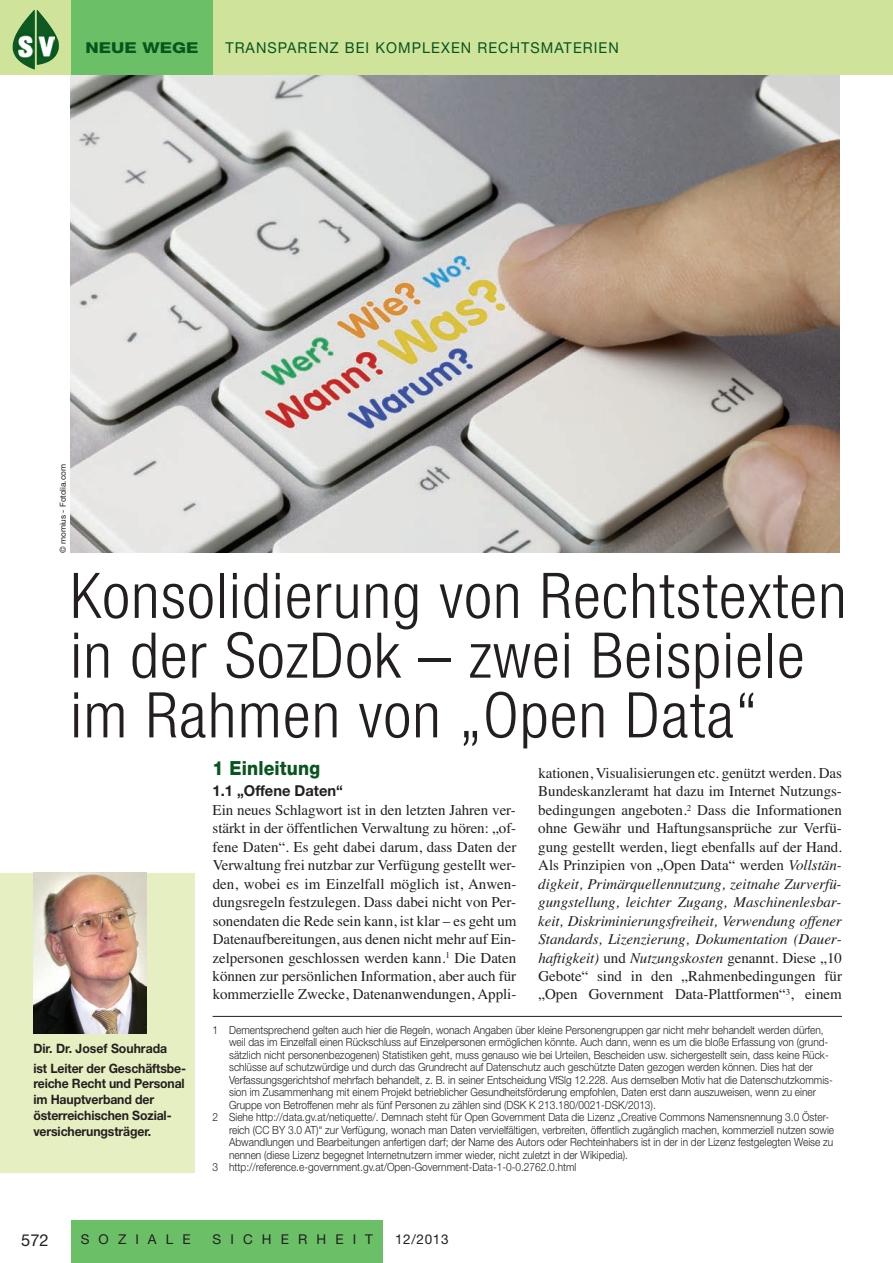
<style>
.page{position:relative;width:893px;height:1263px;background:#fff}
.page>*{position:absolute;margin:0;border:0;box-sizing:border-box;transform-origin:0 0}
.t1{font:300 condensed 63px/59.7px "Helvetica Neue LT Std";letter-spacing:.02em;color:#231f20}
.t2{font:800 19.5px "Helvetica Neue";letter-spacing:.01em;color:#08551e;scale:.9 1}
.t3{font:16.5px "Helvetica Neue";color:#231f20}
.t4{font:15px/18.5px "Times";letter-spacing:-.005em;color:#231f20;text-align:justify}
.t5{font:15px "Helvetica Neue";letter-spacing:.075em;color:#08551e;scale:.96 1}
.t6{font:700 15px "Helvetica Neue";color:#231f20}
.t7{font:800 15px "Helvetica Neue";color:#08551e;scale:1.2 1}
.t8{font:13.5px "Helvetica Neue";letter-spacing:.675em;color:#231f20}
.t9{font:700 12.9px/15.8px "Helvetica Neue";letter-spacing:-.01em;color:#231f20;scale:.95 1}
.t10{font:300 11.25px "Helvetica Neue";color:#231f20;scale:.9 1}
.t11{font:8.25px "Helvetica Neue";letter-spacing:-.005em;color:#231f20}
.s1{font-style:italic}
</style>
<div class="page">
<img style="left:70px;top:74px;width:770px;height:478px">
<div style="left:0;top:0;width:893px;height:74px;background:#d0e39a"></div>
<div style="left:71px;top:0;width:142px;height:74px;background:#6bc067"></div>
<div style="left:71px;top:1220px;width:312px;height:43px;background:#6bc067"></div>
<img style="left:37px;top:10px;width:22px;height:55px">
<img style="left:13px;top:10px;width:22px;height:60px">
<img style="left:17px;top:35px;width:17px;height:22px">
<img style="left:39px;top:36px;width:15px;height:20px">
<hr style="left:213px;top:1016px;width:629px;height:1px;background:#231f20">
<div style="left:0;top:873px;width:195px;height:299px;background:#e6efc1"></div>
<img style="left:33px;top:873px;width:113px;height:161px">
<h3 class="t7" style="left:86px;top:43px;width:96px">NEUE WEGE</h3>
<h3 class="t5" style="left:225px;top:43px;width:411px">TRANSPARENZ BEI KOMPLEXEN RECHTSMATERIEN</h3>
<p class="t11" style="left:60px;top:553px;width:90px;rotate:-90deg">© momius - Fotolia.com</p>
<h1 class="t1" style="left:70px;top:571px;width:778px">Konsolidierung von Rechtstexten in der SozDok – zwei Beispiele im Rahmen von „Open Data“</h1>
<p class="t9" style="left:33px;top:1038px;width:162px;line-height:20px">Dir. Dr. Josef Souhrada<br>ist Leiter der Geschäftsbe-</p>
<p class="t9" style="left:33px;top:1076px;width:161px">reiche Recht und Personal im Hauptverband der österreichischen Sozial&shy;versicherungsträger.</p>
<h2 class="t2" style="left:213px;top:761px;width:121px">1 Einleitung</h2>
<h3 class="t6" style="left:213px;top:779px;width:132px">1.1 „Offene Daten“</h3>
<p class="t4" style="left:213px;top:800px;width:305px">Ein neues Schlagwort ist in den letzten Jahren ver&shy;stärkt in der öffentlichen Verwaltung zu hören: „of&shy;fene Daten“. Es geht dabei darum, dass Daten der Verwaltung frei nutzbar zur Verfügung gestellt wer&shy;den, wobei es im Einzelfall möglich ist, Anwen&shy;dungsregeln festzulegen. Dass dabei nicht von Per&shy;sonendaten die Rede sein kann, ist klar – es geht um Datenaufbereitungen, aus denen nicht mehr auf Ein&shy;zelpersonen geschlossen werden kann.<sup>1</sup> Die Daten können zur persönlichen Information, aber auch für kommerzielle Zwecke, Datenanwendungen, Appli-</p>
<p class="t4" style="left:538px;top:763px;width:305px">kationen, Visualisierungen etc. genützt werden. Das Bundeskanzleramt hat dazu im Internet Nutzungs&shy;bedingungen angeboten.<sup>2</sup> Dass die Informationen ohne Gewähr und Haftungsansprüche zur Verfü&shy;gung gestellt werden, liegt ebenfalls auf der Hand.<br>Als Prinzipien von „Open Data“ werden <span class="s1">Vollstän&shy;digkeit, Primärquellennutzung, zeitnahe Zurverfü&shy;gungstellung, leichter Zugang, Maschinenlesbar&shy;keit, Diskriminierungsfreiheit, Verwendung offener Standards, Lizenzierung, Dokumentation (Dauer&shy;haftigkeit)</span> und <span class="s1">Nutzungskosten</span> genannt. Diese „10<br>Gebote“ sind in den „Rahmenbedingungen für „Open Government Data-Plattformen“<sup>3</sup>, einem</p>
<p class="t10" style="left:213px;top:1021px;width:680px">1 Dementsprechend gelten auch hier die Regeln, wonach Angaben über kleine Personengruppen gar nicht mehr behandelt werden dürfen,</p>
<p class="t10" style="left:229px;top:1033px;width:667px">weil das im Einzelfall einen Rückschluss auf Einzelpersonen ermöglichen könnte. Auch dann, wenn es um die bloße Erfassung von (grund-</p>
<p class="t10" style="left:229px;top:1046px;width:668px">sätzlich nicht personenbezogenen) Statistiken geht, muss genauso wie bei Urteilen, Bescheiden usw. sichergestellt sein, dass keine Rück-</p>
<p class="t10" style="left:229px;top:1058px;width:650px">schlüsse auf schutzwürdige und durch das Grundrecht auf Datenschutz auch geschützte Daten gezogen werden können. Dies hat der</p>
<p class="t10" style="left:229px;top:1071px;width:672px">Verfassungsgerichtshof mehrfach behandelt, z. B. in seiner Entscheidung VfSlg 12.228. Aus demselben Motiv hat die Datenschutzkommis-</p>
<p class="t10" style="left:229px;top:1083px;width:653px">sion im Zusammenhang mit einem Projekt betrieblicher Gesundheitsförderung empfohlen, Daten erst dann auszuweisen, wenn zu einer</p>
<p class="t10" style="left:229px;top:1096px;width:476px">Gruppe von Betroffenen mehr als fünf Personen zu zählen sind (DSK K 213.180/0021-DSK/2013).</p>
<p class="t10" style="left:213px;top:1108px;width:686px">2 Siehe http://data.gv.at/netiquette/. Demnach steht für Open Government Data die Lizenz „Creative Commons Namensnennung 3.0 Öster-</p>
<p class="t10" style="left:229px;top:1120px;width:674px">reich (CC BY 3.0 AT)“ zur Verfügung, wonach man Daten vervielfältigen, verbreiten, öffentlich zugänglich machen, kommerziell nutzen sowie</p>
<p class="t10" style="left:229px;top:1133px;width:673px">Abwandlungen und Bearbeitungen anfertigen darf; der Name des Autors oder Rechteinhabers ist in der in der Lizenz festgelegten Weise zu</p>
<p class="t10" style="left:229px;top:1145px;width:445px">nennen (diese Lizenz begegnet Internetnutzern immer wieder, nicht zuletzt in der Wikipedia).</p>
<p class="t10" style="left:213px;top:1158px;width:406px">3 http://reference.e-government.gv.at/Open-Government-Data-1-0-0.2762.0.html</p>
<h3 class="t3" style="left:21px;top:1234px;width:29px">572</h3>
<p class="t8" style="left:81px;top:1234px;width:111px">SOZIALE</p>
<p class="t8" style="left:213px;top:1234px;width:162px">SICHERHEIT</p>
<p class="t8" style="left:395px;top:1234px;width:55px">12/2013</p>
</div>
